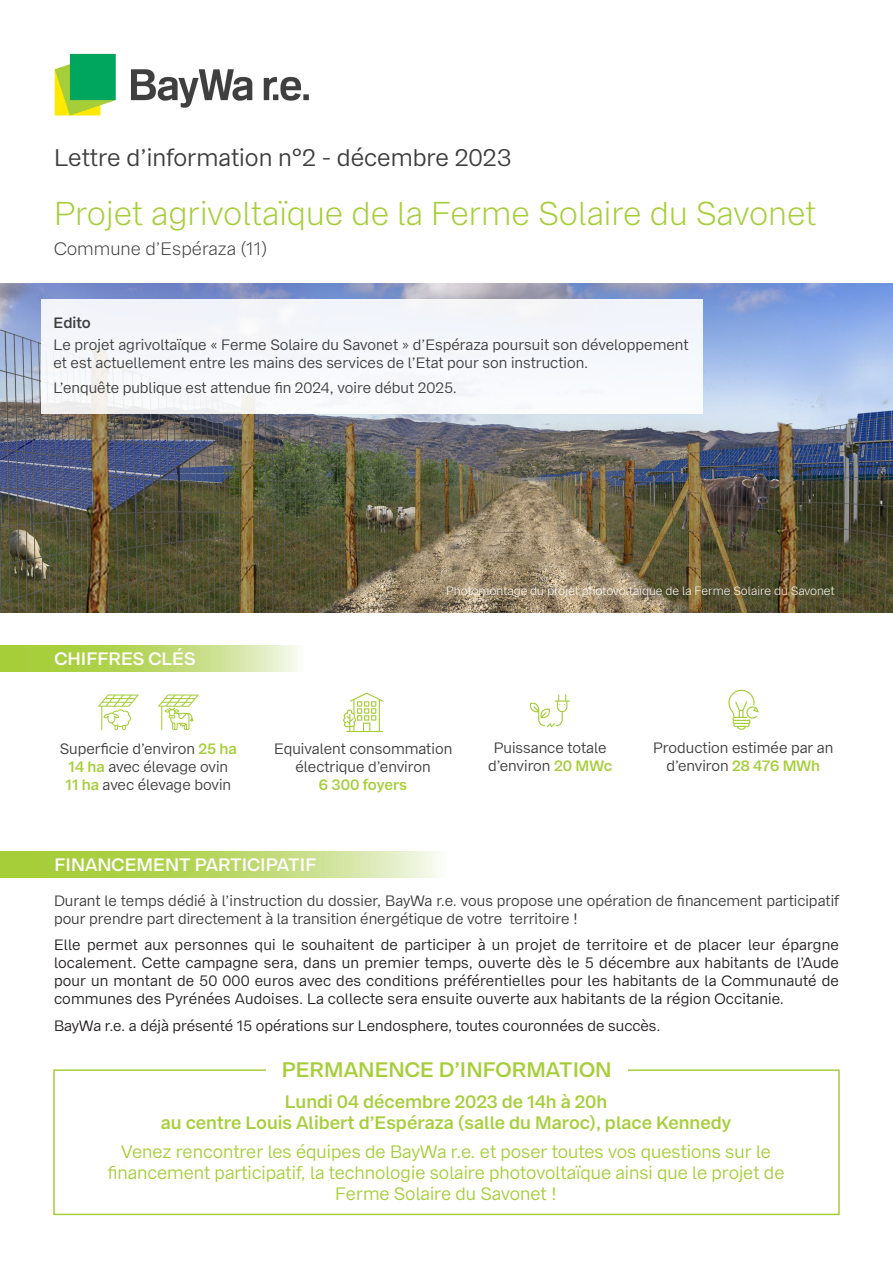
<style>
.page{position:relative;width:893px;height:1263px;background:#fff}
.page>*{position:absolute;margin:0;border:0;box-sizing:border-box;transform-origin:0 0}
.t1{font:300 33px "Bay Wa Sans";color:#a6ce39}
.t2{font:24px "Bay Wa Sans";color:#3e3e3f}
.t3{font:600 21px "Bay Wa Sans";color:#a6ce39}
.t4{font:18px/21px "Bay Wa Sans";color:#a6ce39;text-align:center}
.t5{font:600 18px/21px "Bay Wa Sans";color:#a6ce39;text-align:center}
.t6{font:600 18px "Bay Wa Sans";color:#fff}
.t7{font:300 18px "Bay Wa Sans";color:#3e3e3f}
.t8{font:15px/18px "Bay Wa Sans";color:#3e3e3f;text-align:center}
.t9{font:15px/18px "Bay Wa Sans";color:#231f20;text-align:justify}
.t10{font:600 15px "Bay Wa Sans";color:#3e3e3f}
.t11{font:300 12px "Bay Wa Sans";color:#fff}
.s1{font-weight:600;color:#a6ce39}
</style>
<div class="page">
<svg style="left:0;top:646px;width:299px;height:25px;background:#bfda73"></svg>
<svg style="left:0;top:852px;width:439px;height:26px;background:#bfda72"></svg>
<img style="left:0;top:284px;width:893px;height:328px">
<div style="left:41px;top:300px;width:661px;height:114px;background:#f5f6fb"></div>
<img style="left:54px;top:53px;width:255px;height:63px">
<svg style="left:728px;top:689px;width:31px;height:41px"></svg>
<svg style="left:98px;top:694px;width:41px;height:36px"></svg>
<svg style="left:529px;top:694px;width:41px;height:33px"></svg>
<svg style="left:343px;top:693px;width:41px;height:39px"></svg>
<svg style="left:158px;top:694px;width:41px;height:36px"></svg>
<div style="left:53px;top:1069px;width:787px;height:146px;border:2px solid #a6ce39"></div>
<div style="left:266px;top:1060px;width:361px;height:27px;background:#fff"></div>
<p class="t2" style="left:54px;top:143px;width:459px">Lettre d’information n°2 - décembre 2023</p>
<p class="t1" style="left:54px;top:194px;width:764px">Projet agrivoltaïque de la Ferme Solaire du Savonet</p>
<p class="t7" style="left:54px;top:238px;width:215px">Commune d’Espéraza (11)</p>
<p class="t10" style="left:53px;top:313px;width:39px">Edito</p>
<p class="t8" style="left:53px;top:336px;width:637px;text-align:left">Le projet agrivoltaïque « Ferme Solaire du Savonet » d’Espéraza poursuit son développement et est actuellement entre les mains des services de l’Etat pour son instruction.</p>
<p class="t8" style="left:53px;top:379px;width:405px">L’enquête publique est attendue fin 2024, voire début 2025.</p>
<p class="t6" style="left:54px;top:648px;width:143px">CHIFFRES CLÉS</p>
<p class="t11" style="left:446px;top:584px;width:390px">Photomontage du projet photovoltaïque de la Ferme Solaire du Savonet</p>
<p class="t8" style="left:60px;top:740px;width:179px">Superficie d’environ <span class="s1">25 ha<br>14 ha</span> avec élevage ovin<br><span class="s1">11 ha</span> avec élevage bovin</p>
<p class="t8" style="left:488px;top:739px;width:126px">Puissance totale d’environ <span class="s1">20 MWc</span></p>
<p class="t8" style="left:274px;top:739px;width:180px">Equivalent consommation électrique d’environ<br><span class="s1">6 300 foyers</span></p>
<p class="t8" style="left:653px;top:738px;width:182px">Production estimée par an d’environ <span class="s1">28 476 MWh</span></p>
<p class="t6" style="left:55px;top:854px;width:263px">FINANCEMENT PARTICIPATIF</p>
<p class="t8" style="left:54px;top:892px;width:786px;text-align:left">Durant le temps dédié à l’instruction du dossier, BayWa r.e. vous propose une opération de financement participatif pour prendre part directement à la transition énergétique de votre territoire !</p>
<p class="t9" style="left:54px;top:936px;width:786px">Elle permet aux personnes qui le souhaitent de participer à un projet de territoire et de placer leur épargne localement. Cette campagne sera, dans un premier temps, ouverte dès le 5 décembre aux habitants de l’Aude pour un montant de 50 000 euros avec des conditions préférentielles pour les habitants de la Communauté de communes des Pyrénées Audoises. La collecte sera ensuite ouverte aux habitants de la région Occitanie.</p>
<p class="t9" style="left:54px;top:1017px;width:608px">BayWa r.e. a déjà présenté 15 opérations sur Lendosphere, toutes couronnées de succès.</p>
<p class="t3" style="left:282px;top:1057px;width:331px">PERMANENCE D’INFORMATION</p>
<p class="t5" style="left:161px;top:1091px;width:572px">Lundi 04 décembre 2023 de 14h à 20h<br>au centre Louis Alibert d’Espéraza (salle du Maroc), place Kennedy</p>
<p class="t4" style="left:108px;top:1141px;width:678px">Venez rencontrer les équipes de BayWa r.e. et poser toutes vos questions sur le financement participatif, la technologie solaire photovoltaïque ainsi que le projet de<br>Ferme Solaire du Savonet !</p>
</div>
